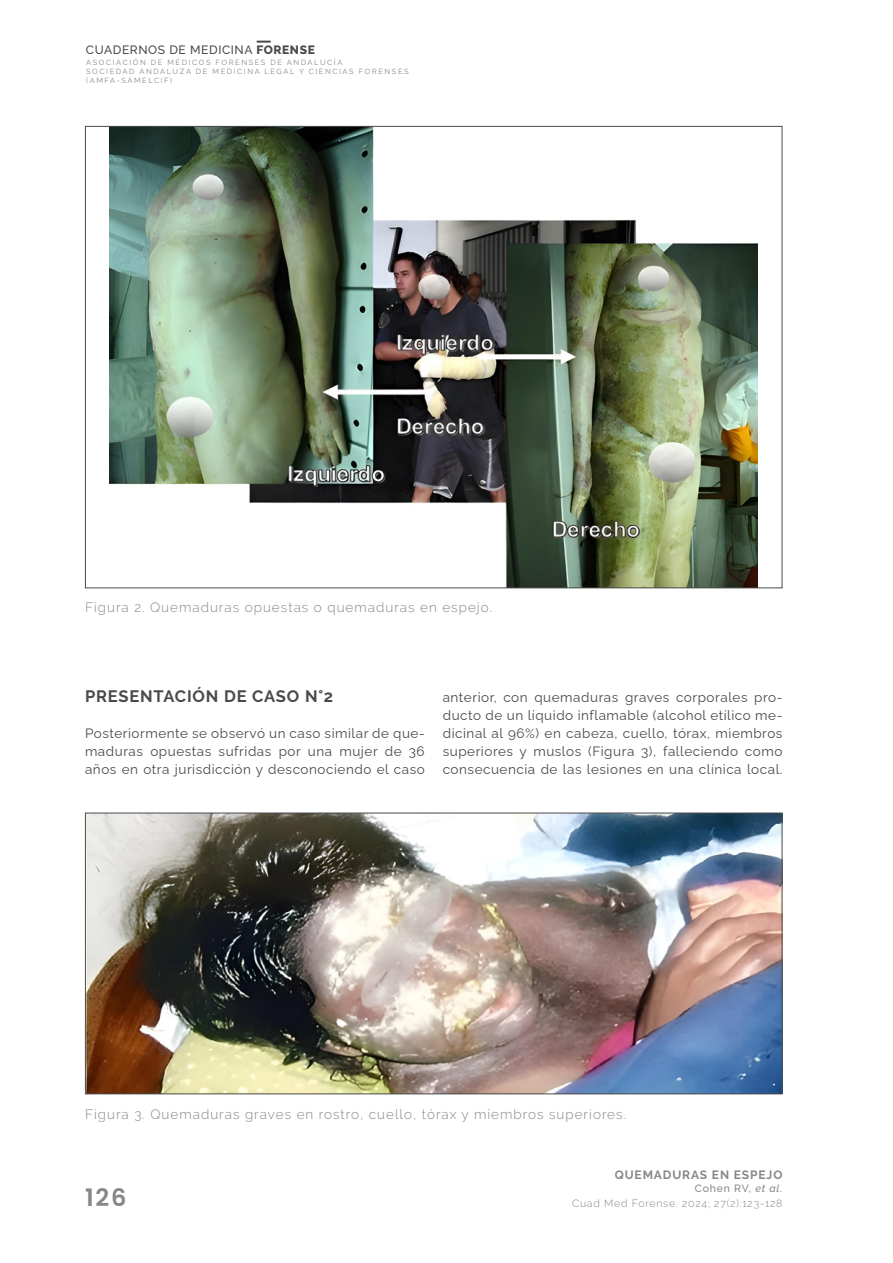
<style>
.page{position:relative;width:893px;height:1263px;background:#fff}
.page>*{position:absolute;margin:0;border:0;box-sizing:border-box;transform-origin:0 0}
.t1{font:600 24px "Poppins";color:#878787}
.Apartados{font:700 16.5px "Raleway";letter-spacing:.05em;color:#4a4a49}
.MED-FORENSE{font:13.5px/18px "Raleway";letter-spacing:.04em;color:#4a4a49;text-align:justify}
.Pie_de_foto{font:300 13.5px "Raleway";letter-spacing:.075em;color:#878787}
.t2{font:500 12px "Raleway";letter-spacing:.05em;color:#4a4a49}
.t3{font:700 12px "Raleway";letter-spacing:.075em;color:#878787}
.t4{font:300 10.5px "Raleway";letter-spacing:.075em;color:#878787}
.t5{font:500 10.5px "Raleway";letter-spacing:.075em;color:#878787}
.t6{font:7.5px/9px "Raleway";letter-spacing:.21em;color:#878787}
.s1{font-weight:800}
.s2{font-style:italic}
</style>
<div class="page">
<svg style="left:257px;top:41px;width:14px;height:2px"></svg>
<img style="left:110px;top:128px;width:647px;height:458px">
<img style="left:87px;top:815px;width:693px;height:277px">
<p class="t2" style="left:86px;top:43px;width:230px">CUADERNOS DE MEDICINA <span class="s1">FORENSE</span></p>
<p class="t6" style="left:86px;top:57px;width:324px">ASOCIACIÓN DE MÉDICOS FORENSES DE ANDALUCÍA<br>SOCIEDAD ANDALUZA DE MEDICINA LEGAL Y CIENCIAS FORENSES (AMFA-SAMELCIF)</p>
<p class="Pie_de_foto" style="left:85px;top:599px;width:409px">Figura 2. Quemaduras opuestas o quemaduras en espejo.</p>
<p class="Apartados" style="left:85px;top:687px;width:249px">PRESENTACIÓN DE CASO N°2</p>
<p class="MED-FORENSE" style="left:85px;top:723px;width:341px">Posteriormente se observó un caso similar de que&shy;maduras opuestas sufridas por una mujer de 36 años en otra jurisdicción y desconociendo el caso</p>
<p class="MED-FORENSE" style="left:443px;top:687px;width:341px">anterior, con quemaduras graves corporales pro&shy;ducto de un líquido inflamable (alcohol etílico me&shy;dicinal al 96%) en cabeza, cuello, tórax, miembros superiores y muslos (Figura 3), falleciendo como consecuencia de las lesiones en una clínica local.</p>
<p class="Pie_de_foto" style="left:85px;top:1106px;width:542px">Figura 3. Quemaduras graves en rostro, cuello, tórax y miembros superiores.</p>
<h1 class="t1" style="left:85px;top:1184px;width:43px">126</h1>
<p class="t3" style="left:615px;top:1168px;width:169px">QUEMADURAS EN ESPEJO</p>
<p class="t5" style="left:695px;top:1183px;width:89px">Cohen RV, <span class="s2">et al.</span></p>
<p class="t4" style="left:572px;top:1197px;width:212px">Cuad Med Forense. 2024; 27(2):123-128</p>
</div>
